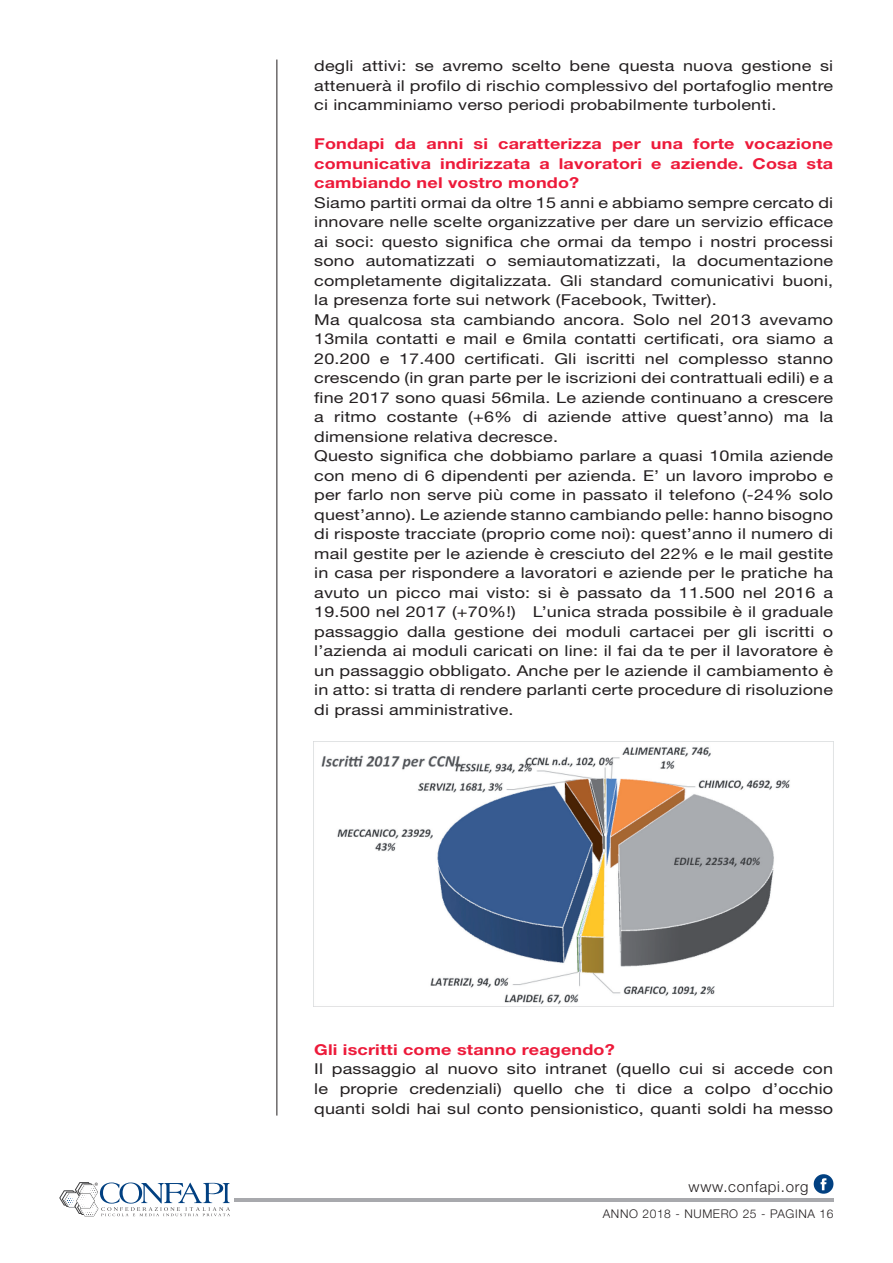
<style>
.page{position:relative;width:893px;height:1263px;background:#fff}
.page>*{position:absolute;margin:0;border:0;box-sizing:border-box;transform-origin:0 0}
.t1{font:15px/19.5px "Helvetica Neue";letter-spacing:.01em;color:#231f20;text-align:justify;scale:1.2 1}
.t2{font:700 15px/19.5px "Helvetica Neue";letter-spacing:.01em;color:#ed1a3a;text-align:justify;scale:1.2 1}
.t3{font:300 15px "Helvetica Neue";letter-spacing:.05em;color:#231f20}
.t4{font:300 12px "Helvetica Neue";letter-spacing:.05em;color:#231f20}
</style>
<div class="page">
<hr style="left:234px;top:1198px;width:600px;height:3px;background:#a8a9ad">
<svg style="left:814px;top:1174px;width:19px;height:20px"></svg>
<svg style="left:59px;top:1182px;width:171px;height:35px"></svg>
<hr style="left:277px;top:60px;width:1px;height:1055px;background:#231f20">
<img style="left:313px;top:741px;width:520px;height:265px">
<p class="t1" style="left:314px;top:56px;width:434px">degli attivi: se avremo scelto bene questa nuova gestione si attenuerà il profilo di rischio complessivo del portafoglio mentre ci incamminiamo verso periodi probabilmente turbolenti.</p>
<p class="t2" style="left:314px;top:134px;width:434px">Fondapi da anni si caratterizza per una forte vocazione comunicativa indirizzata a lavoratori e aziende. Cosa sta cambiando nel vostro mondo?</p>
<p class="t1" style="left:314px;top:193px;width:434px;text-align:left">Siamo partiti ormai da oltre 15 anni e abbiamo sempre cercato di innovare nelle scelte organizzative per dare un servizio efficace ai soci: questo significa che ormai da tempo i nostri processi sono automatizzati o semiautomatizzati, la documentazione completamente digitalizzata. Gli standard comunicativi buoni, la presenza forte sui network (Facebook, Twitter).<br>Ma qualcosa sta cambiando ancora. Solo nel 2013 avevamo 13mila contatti e mail e 6mila contatti certificati, ora siamo a 20.200 e 17.400 certificati. Gli iscritti nel complesso stanno crescendo (in gran parte per le iscrizioni dei contrattuali edili) e a fine 2017 sono quasi 56mila. Le aziende continuano a crescere a ritmo costante (+6% di aziende attive quest’anno) ma la dimensione relativa decresce.<br>Questo significa che dobbiamo parlare a quasi 10mila aziende con meno di 6 dipendenti per azienda. E’ un lavoro improbo e per farlo non serve più come in passato il telefono (-24% solo quest’anno). Le aziende stanno cambiando pelle: hanno bisogno di risposte tracciate (proprio come noi): quest’anno il numero di mail gestite per le aziende è cresciuto del 22% e le mail gestite in casa per rispondere a lavoratori e aziende per le pratiche ha avuto un picco mai visto: si è passato da 11.500 nel 2016 a 19.500 nel 2017 (+70%!) L’unica strada possibile è il graduale passaggio dalla gestione dei moduli cartacei per gli iscritti o l’azienda ai moduli caricati on line: il fai da te per il lavoratore è un passaggio obbligato. Anche per le aziende il cambiamento è in atto: si tratta di rendere parlanti certe procedure di risoluzione di prassi amministrative.</p>
<p class="t2" style="left:314px;top:1039px;width:252px">Gli iscritti come stanno reagendo?</p>
<p class="t1" style="left:314px;top:1059px;width:434px">Il passaggio al nuovo sito intranet (quello cui si accede con le proprie credenziali) quello che ti dice a colpo d’occhio quanti soldi hai sul conto pensionistico, quanti soldi ha messo</p>
<p class="t3" style="left:689px;top:1177px;width:122px">www.confapi.org</p>
<p class="t4" style="left:603px;top:1206px;width:232px">ANNO 2018 - NUMERO 25 - PAGINA 16</p>
</div>
